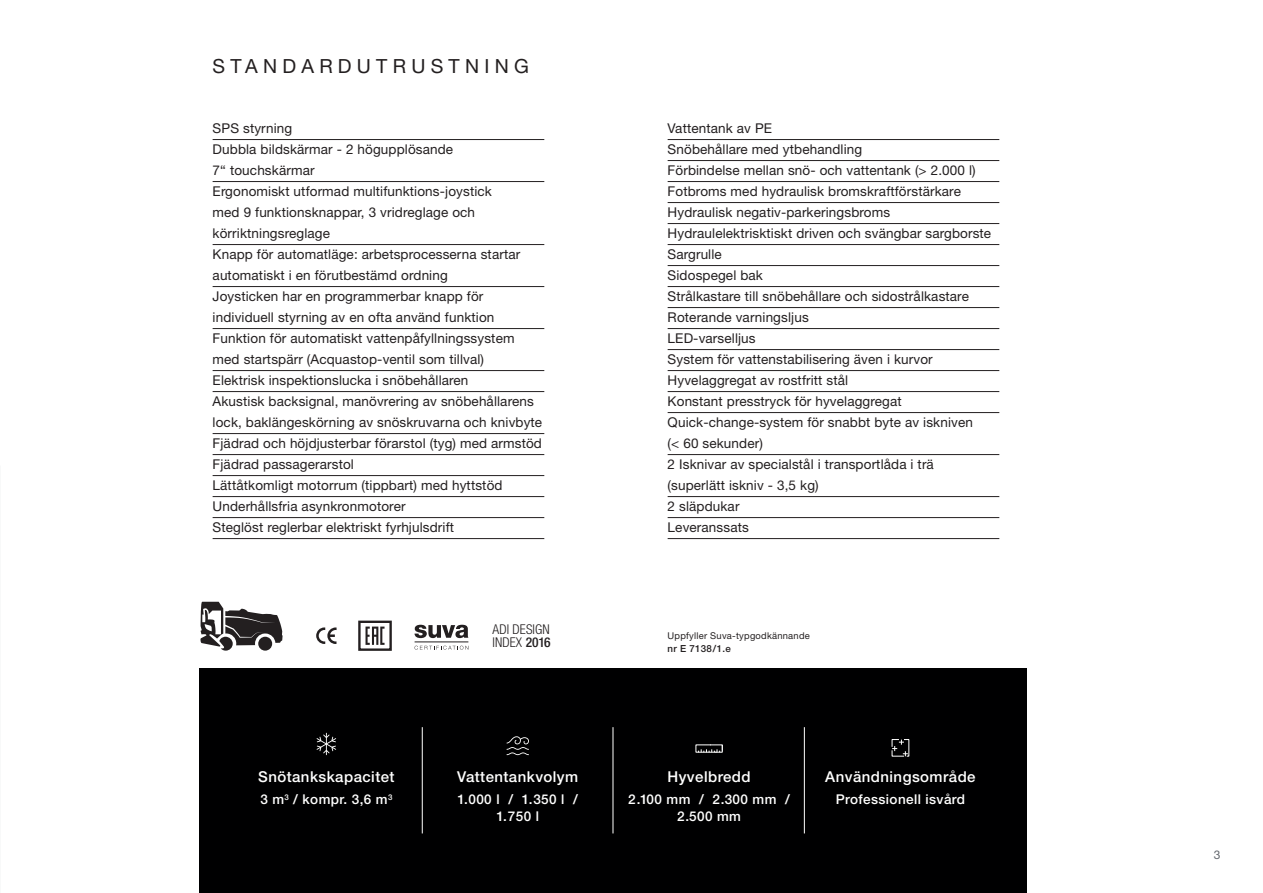
<style>
.page{position:relative;width:1263px;height:893px;background:#fff}
.page>*{position:absolute;margin:0;border:0;box-sizing:border-box;transform-origin:0 0}
.t1{font:19.5px "Helvetica Neue LT Std";letter-spacing:.27em;color:#231f20}
.t2{font:500 15px "Helvetica Neue LT Std";letter-spacing:.03em;color:#fff}
.t3{font:13.5px/21px "Helvetica Neue LT Std";letter-spacing:.01em;color:#231f20}
.t4{font:500 13.5px/16.5px "Helvetica Neue LT Std";letter-spacing:.03em;color:#fff;text-align:center}
.t5{font:300 condensed 13.5px/12.3px "Helvetica Neue LT Std";letter-spacing:.005em;color:#231f20}
.t6{font:12px "Helvetica Neue LT Std";color:#64686f}
.t7{font:500 9.75px "Helvetica Neue LT Std";letter-spacing:.025em;color:#231f20}
.t8{font:9.3px "Helvetica Neue LT Std";letter-spacing:.025em;color:#231f20}
.s1{font-weight:500}
</style>
<div class="page">
<div style="left:200px;top:669px;width:827px;height:224px;background:#000001"></div>
<hr style="left:422px;top:727px;width:1px;height:106px;background:#fff">
<hr style="left:612px;top:727px;width:1px;height:106px;background:#fff">
<hr style="left:804px;top:727px;width:1px;height:106px;background:#fff">
<svg style="left:317px;top:733px;width:19px;height:22px"></svg>
<svg style="left:506px;top:736px;width:23px;height:19px"></svg>
<svg style="left:891px;top:739px;width:19px;height:18px"></svg>
<svg style="left:316px;top:627px;width:21px;height:17px"></svg>
<svg style="left:365px;top:627px;width:19px;height:18px"></svg>
<div style="left:358px;top:621px;width:34px;height:30px;border:2px solid #231f20"></div>
<hr style="left:415px;top:642px;width:53px;height:1px;background:#231f20">
<svg style="left:415px;top:646px;width:53px;height:4px"></svg>
<svg style="left:414px;top:625px;width:54px;height:13px"></svg>
<svg style="left:200px;top:602px;width:83px;height:49px"></svg>
<svg style="left:695px;top:744px;width:28px;height:9px"></svg>
<hr style="left:213px;top:139px;width:331px;height:1px;background:#231f20">
<hr style="left:213px;top:181px;width:331px;height:1px;background:#231f20">
<hr style="left:213px;top:244px;width:331px;height:1px;background:#231f20">
<hr style="left:213px;top:286px;width:331px;height:1px;background:#231f20">
<hr style="left:213px;top:328px;width:331px;height:1px;background:#231f20">
<hr style="left:213px;top:370px;width:331px;height:1px;background:#231f20">
<hr style="left:213px;top:391px;width:331px;height:1px;background:#231f20">
<hr style="left:213px;top:433px;width:331px;height:1px;background:#231f20">
<hr style="left:213px;top:454px;width:331px;height:1px;background:#231f20">
<hr style="left:213px;top:475px;width:331px;height:1px;background:#231f20">
<hr style="left:213px;top:496px;width:331px;height:1px;background:#231f20">
<hr style="left:213px;top:517px;width:331px;height:1px;background:#231f20">
<hr style="left:213px;top:538px;width:331px;height:1px;background:#231f20">
<hr style="left:668px;top:139px;width:331px;height:1px;background:#231f20">
<hr style="left:668px;top:160px;width:331px;height:1px;background:#231f20">
<hr style="left:668px;top:181px;width:331px;height:1px;background:#231f20">
<hr style="left:668px;top:202px;width:331px;height:1px;background:#231f20">
<hr style="left:668px;top:223px;width:331px;height:1px;background:#231f20">
<hr style="left:668px;top:244px;width:331px;height:1px;background:#231f20">
<hr style="left:668px;top:265px;width:331px;height:1px;background:#231f20">
<hr style="left:668px;top:286px;width:331px;height:1px;background:#231f20">
<hr style="left:668px;top:307px;width:331px;height:1px;background:#231f20">
<hr style="left:668px;top:328px;width:331px;height:1px;background:#231f20">
<hr style="left:668px;top:349px;width:331px;height:1px;background:#231f20">
<hr style="left:668px;top:370px;width:331px;height:1px;background:#231f20">
<hr style="left:668px;top:391px;width:331px;height:1px;background:#231f20">
<hr style="left:668px;top:412px;width:331px;height:1px;background:#231f20">
<hr style="left:668px;top:454px;width:331px;height:1px;background:#231f20">
<hr style="left:668px;top:496px;width:331px;height:1px;background:#231f20">
<hr style="left:668px;top:517px;width:331px;height:1px;background:#231f20">
<hr style="left:668px;top:538px;width:331px;height:1px;background:#231f20">
<h1 class="t1" style="left:213px;top:54px;width:318px">STANDARDUTRUSTNING</h1>
<p class="t3" style="left:213px;top:117px;width:331px">SPS styrning<br>Dubbla bildskärmar - 2 högupplösande<br>7“ touchskärmar<br>Ergonomiskt utformad multifunktions-joystick<br>med 9 funktionsknappar, 3 vridreglage och körriktningsreglage<br>Knapp för automatläge: arbetsprocesserna startar automatiskt i en förutbestämd ordning<br>Joysticken har en programmerbar knapp för individuell styrning av en ofta använd funktion Funktion för automatiskt vattenpåfyllningssystem med startspärr (Acquastop-ventil som tillval)<br>Elektrisk inspektionslucka i snöbehållaren<br>Akustisk backsignal, manövrering av snöbehållarens lock, baklängeskörning av snöskruvarna och knivbyte Fjädrad och höjdjusterbar förarstol (tyg) med armstöd Fjädrad passagerarstol<br>Lättåtkomligt motorrum (tippbart) med hyttstöd Underhållsfria asynkronmotorer<br>Steglöst reglerbar elektriskt fyrhjulsdrift</p>
<p class="t3" style="left:668px;top:117px;width:325px">Vattentank av PE<br>Snöbehållare med ytbehandling<br>Förbindelse mellan snö- och vattentank (&gt; 2.000 l)<br>Fotbroms med hydraulisk bromskraftförstärkare<br>Hydraulisk negativ-parkeringsbroms<br>Hydraulelektrisktiskt driven och svängbar sargborste<br>Sargrulle<br>Sidospegel bak<br>Strålkastare till snöbehållare och sidostrålkastare<br>Roterande varningsljus<br>LED-varselljus<br>System för vattenstabilisering även i kurvor<br>Hyvelaggregat av rostfritt stål<br>Konstant presstryck för hyvelaggregat<br>Quick-change-system för snabbt byte av iskniven<br>(&lt; 60 sekunder)<br>2 Isknivar av specialstål i transportlåda i trä (superlätt iskniv - 3,5 kg)<br>2 släpdukar<br>Leveranssats</p>
<p class="t2" style="left:258px;top:767px;width:138px">Snötankskapacitet</p>
<p class="t4" style="left:260px;top:791px;width:134px">3 m<sup>3</sup> / kompr. 3,6 m<sup>3</sup></p>
<p class="t5" style="left:493px;top:623px;width:60px">ADI DESIGN<br>INDEX <span class="s1">2016</span></p>
<p class="t2" style="left:457px;top:767px;width:123px">Vattentankvolym</p>
<p class="t4" style="left:457px;top:791px;width:122px">1.000 l / 1.350 l /<br>1.750 l</p>
<p class="t8" style="left:668px;top:630px;width:144px">Uppfyller Suva-typgodkännande</p>
<p class="t7" style="left:668px;top:642px;width:65px">nr E 7138/1.e</p>
<p class="t2" style="left:667px;top:767px;width:85px">Hyvelbredd</p>
<p class="t4" style="left:628px;top:791px;width:163px">2.100 mm / 2.300 mm /<br>2.500 mm</p>
<p class="t2" style="left:825px;top:767px;width:152px">Användningsområde</p>
<p class="t4" style="left:836px;top:791px;width:131px">Professionell isvård</p>
<p class="t6" style="left:1214px;top:847px;width:8px">3</p>
</div>
